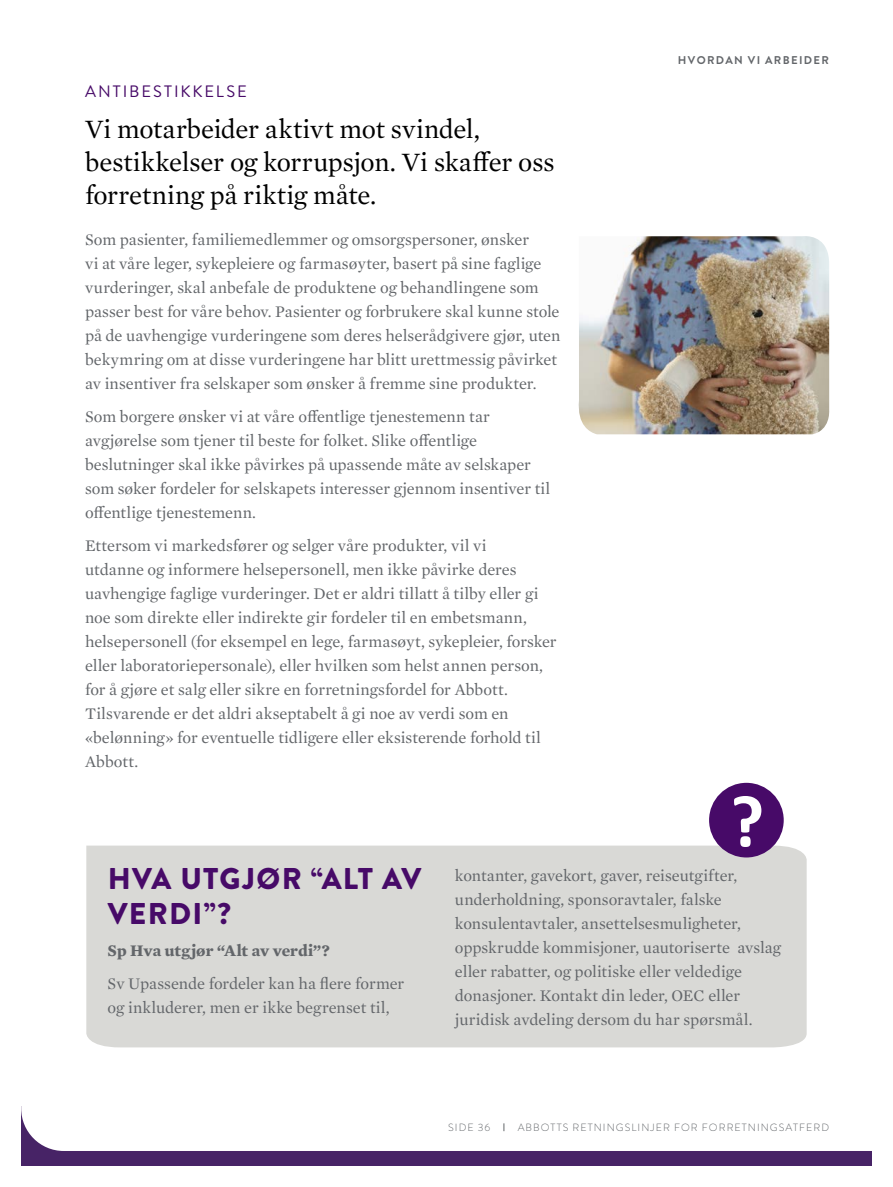
<style>
.page{position:relative;width:893px;height:1187px;background:#fff}
.page>*{position:absolute;margin:0;border:0;box-sizing:border-box;transform-origin:0 0}
.t1{font:900 30px/34.5px "Brandon Grotesque";letter-spacing:.04em;color:#470a68}
.t2{font:27px/33px "Mercury Text G1";letter-spacing:-.005em;color:#000}
.t3{font:16.5px/24px "Mercury Text G1";letter-spacing:-.005em;color:#63666a}
.t4{font:700 16.5px "Mercury Text G1";color:#63666a}
.t5{font:16.5px "Brandon Grotesque";letter-spacing:.115em;color:#470a68}
.t6{font:700 11.25px "Brandon Grotesque";letter-spacing:.12em;color:#63666a}
.t7{font:300 10.5px "Brandon Grotesque";letter-spacing:.1em;color:#63666a}
</style>
<div class="page">
<div style="left:21px;top:1106px;width:851px;height:59px;background:#472366"></div>
<svg style="left:596px;top:434px;width:217px;height:1px"></svg>
<img style="left:578px;top:236px;width:252px;height:198px">
<div style="left:21px;top:1106px;width:851px;height:44px;background:#fff"></div>
<div style="left:86px;top:845px;width:721px;height:202px;background:#d9d9d6"></div>
<div style="left:709px;top:782px;width:75px;height:75px;background:#470a68;border-radius:50%"></div>
<svg style="left:734px;top:796px;width:27px;height:50px"></svg>
<p class="t5" style="left:85px;top:80px;width:163px">ANTIB ESTIKKELSE</p>
<h2 class="t2" style="left:85px;top:111px;width:471px">Vi motarbeider aktivt mot svindel, bestikkelser og korrupsjon. Vi skaffer oss forretning på riktig måte.</h2>
<p class="t3" style="left:85px;top:227px;width:477px">Som pasienter, familiemedlemmer og omsorgspersoner, ønsker<br>vi at våre leger, sykepleiere og farmasøyter, basert på sine faglige vurderinger, skal anbefale de produktene og behandlingene som passer best for våre behov. Pasienter og forbrukere skal kunne stole på de uavhengige vurderingene som deres helserådgivere gjør, uten bekymring om at disse vurderingene har blitt urettmessig påvirket av insentiver fra selskaper som ønsker å fremme sine produkter.</p>
<p class="t3" style="left:85px;top:403px;width:467px">Som borgere ønsker vi at våre offentlige tjenestemenn tar avgjørelse som tjener til beste for folket. Slike offentlige beslutninger skal ikke påvirkes på upassende måte av selskaper som søker fordeler for selskapets interesser gjennom insentiver til offentlige tjenestemenn.</p>
<p class="t3" style="left:85px;top:532px;width:473px">Ettersom vi markedsfører og selger våre produkter, vil vi<br>utdanne og informere helsepersonell, men ikke påvirke deres uavhengige faglige vurderinger. Det er aldri tillatt å tilby eller gi noe som direkte eller indirekte gir fordeler til en embetsmann, helsepersonell (for eksempel en lege, farmasøyt, sykepleier, forsker eller laboratoriepersonale), eller hvilken som helst annen person, for å gjøre et salg eller sikre en forretningsfordel for Abbott.<br>Tilsvarende er det aldri akseptabelt å gi noe av verdi som en «belønning» for eventuelle tidligere eller eksisterende forhold til Abbott.</p>
<p class="t6" style="left:678px;top:52px;width:153px">HVORDAN VI ARBEIDER</p>
<h1 class="t1" style="left:108px;top:862px;width:315px">HVA UTGJØR “ALT AV<br>VERDI”?</h1>
<p class="t4" style="left:108px;top:938px;width:224px">Sp Hva utgjør “Alt av verdi”?</p>
<p class="t3" style="left:108px;top:970px;width:298px">Sv Upassende fordeler kan ha flere former og inkluderer, men er ikke begrenset til,</p>
<p class="t3" style="left:455px;top:862px;width:327px">kontanter, gavekort, gaver, reiseutgifter, underholdning, sponsoravtaler, falske konsulentavtaler, ansettelsesmuligheter, oppskrudde kommisjoner, uautoriserte avslag eller rabatter, og politiske eller veldedige donasjoner. Kontakt din leder, OEC eller juridisk avdeling dersom du har spørsmål.</p>
<p class="t7" style="left:448px;top:1120px;width:44px">SIDE 36</p>
<p class="t7" style="left:518px;top:1120px;width:313px">ABBOTTS RETNINGSLINJER FOR FORRETNINGSATFERD</p>
</div>
